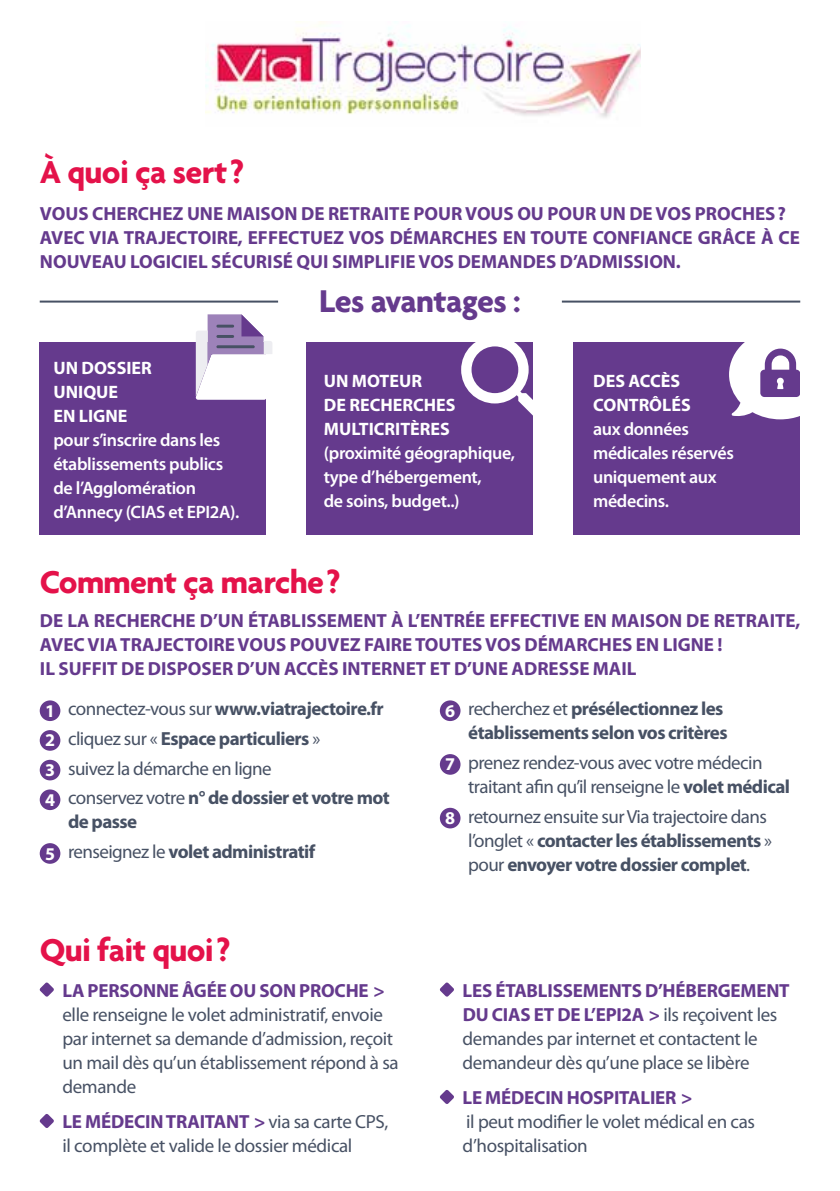
<style>
.page{position:relative;width:840px;height:1191px;background:#fff}
.page>*{position:absolute;margin:0;border:0;box-sizing:border-box;transform-origin:0 0}
.t1{font:700 34px "Agenda";letter-spacing:-.02em;color:#e4124a}
.t2{font:700 34px "Agenda";letter-spacing:-.02em;color:#653a8d}
.t3{font:19px/24px "Myriad Pro";letter-spacing:-.02em;color:#475164}
.t4{font:700 19px/24px "Myriad Pro";color:#653a8d}
.t5{font:700 19px/29.6px "Myriad Pro";letter-spacing:-.03em;color:#475164}
.t6{font:600 18px/24px "Myriad Pro";letter-spacing:-.02em;color:#fff}
.t7{font:700 18px/24px "Myriad Pro";color:#fff}
.s1{font-weight:700;font-size:18px;color:#fff}
.s2{font-weight:700}
.s3{font-size:18px;color:#fff}
.s4{font-weight:400}
.s5{font-weight:700;color:#653a8d}
</style>
<div class="page">
<div style="left:40px;top:342px;width:226px;height:192px;background:#653a8d"></div>
<div style="left:573px;top:342px;width:226px;height:193px;background:#653a8d"></div>
<div style="left:306px;top:342px;width:226px;height:192px;background:#653a8d"></div>
<div style="left:40px;top:700px;width:20px;height:21px;background:#653a8d;border-radius:50%"></div>
<div style="left:40px;top:730px;width:20px;height:20px;background:#653a8d;border-radius:50%"></div>
<div style="left:40px;top:759px;width:20px;height:21px;background:#653a8d;border-radius:50%"></div>
<div style="left:40px;top:789px;width:20px;height:21px;background:#653a8d;border-radius:50%"></div>
<div style="left:40px;top:843px;width:20px;height:20px;background:#653a8d;border-radius:50%"></div>
<div style="left:439px;top:700px;width:21px;height:21px;background:#653a8d;border-radius:50%"></div>
<div style="left:439px;top:754px;width:21px;height:20px;background:#653a8d;border-radius:50%"></div>
<div style="left:439px;top:807px;width:21px;height:21px;background:#653a8d;border-radius:50%"></div>
<svg style="left:39px;top:982px;width:15px;height:15px"></svg>
<svg style="left:39px;top:1114px;width:15px;height:14px"></svg>
<svg style="left:439px;top:982px;width:15px;height:15px"></svg>
<svg style="left:440px;top:1090px;width:14px;height:14px"></svg>
<svg style="left:196px;top:314px;width:76px;height:86px;background:#d9d1e2"></svg>
<svg style="left:729px;top:342px;width:71px;height:77px"></svg>
<svg style="left:461px;top:342px;width:72px;height:85px"></svg>
<hr style="left:561px;top:300px;width:238px;height:2px;background:#475164">
<hr style="left:40px;top:300px;width:238px;height:2px;background:#475164">
<img style="left:205px;top:22px;width:435px;height:96px">
<h1 class="t1" style="left:40px;top:151px;width:206px">À quoi ça sert?</h1>
<p class="t4" style="left:40px;top:201px;width:761px">VOUS CHERCHEZ UNE MAISON DE RETRAITE POUR VOUS OU POUR UN DE VOS PROCHES?<br>AVEC VIA TRAJECTOIRE, EFFECTUEZ VOS DÉMARCHES EN TOUTE CONFIANCE GRÂCE À CE<br>NOUVEAU LOGICIEL SÉCURISÉ QUI SIMPLIFIE VOS DEMANDES D’ADMISSION.</p>
<p class="t7" style="left:53px;top:355px;width:100px">UN DOSSIER<br>UNIQUE<br>EN LIGNE</p>
<p class="t6" style="left:53px;top:428px;width:187px">pour s’inscrire dans les établissements publics de l’Agglomération d’Annecy (CIAS et EPI2A).</p>
<h1 class="t2" style="left:319px;top:280px;width:203px">Les avantages :</h1>
<p class="t7" style="left:324px;top:368px;width:133px">UN MOTEUR<br>DE RECHERCHES<br>MULTICRITÈRES</p>
<p class="t6" style="left:323px;top:441px;width:193px">(proximité géographique, type d’hébergement,<br>de soins, budget..)</p>
<h1 class="t1" style="left:40px;top:561px;width:302px">Comment ça marche?</h1>
<p class="t7" style="left:593px;top:368px;width:99px">DES ACCÈS<br>CONTRÔLÉS</p>
<p class="t6" style="left:592px;top:417px;width:142px">aux données médicales réservés uniquement aux médecins.</p>
<p class="t4" style="left:40px;top:608px;width:761px">DE LA RECHERCHE D’UN ÉTABLISSEMENT À L’ENTRÉE EFFECTIVE EN MAISON DE RETRAITE,<br>AVEC VIA TRAJECTOIRE VOUS POUVEZ FAIRE TOUTES VOS DÉMARCHES EN LIGNE !<br>IL SUFFIT DE DISPOSER D’UN ACCÈS INTERNET ET D’UNE ADRESSE MAIL</p>
<p class="t3" style="left:45px;top:694px;width:346px;line-height:29.6px"><span class="s1">1</span> connectez-vous sur <span class="s2">www.viatrajectoire.fr </span><span class="s1">2</span> cliquez sur « <span class="s2">Espace particuliers</span> »<br><span class="s1">3</span> suivez la démarche en ligne<br><span class="s1">4</span> conservez votre <span class="s2">n° de dossier et votre mot</span></p>
<p class="t5" style="left:45px;top:806px;width:271px;text-indent:23px">de passe<br><span class="s3">5</span> <span class="s4">renseignez le</span> volet administratif</p>
<p class="t5" style="left:445px;top:696px;width:284px;line-height:24px;text-align:right"><span class="s3">6</span> <span class="s4">recherchez et</span> présélectionnez les établissements selon vos critères</p>
<p class="t3" style="left:468px;top:750px;width:323px;text-indent:-23px"><span class="s1">7</span> prenez rendez-vous avec votre médecin traitant afin qu’il renseigne le <span class="s2">volet médical</span></p>
<p class="t3" style="left:468px;top:804px;width:305px;text-indent:-23px"><span class="s1">8</span> retournez ensuite sur Via trajectoire dans l’onglet « <span class="s2">contacter les établissements</span> » pour <span class="s2">envoyer votre dossier complet</span>.</p>
<h1 class="t1" style="left:40px;top:929px;width:192px">Qui fait quoi?</h1>
<p class="t4" style="left:62px;top:977px;width:323px">LA PERSONNE ÂGÉE OU SON PROCHE &gt;</p>
<p class="t3" style="left:62px;top:1002px;width:337px">elle renseigne le volet administratif, envoie par internet sa demande d’admission, reçoit un mail dès qu’un établissement répond à sa demande</p>
<p class="t3" style="left:62px;top:1109px;width:327px"><span class="s5">LE MÉDECIN TRAITANT &gt;</span> via sa carte CPS, il complète et valide le dossier médical</p>
<p class="t3" style="left:462px;top:978px;width:328px"><span class="s5">LES ÉTABLISSEMENTS D’HÉBERGEMENT DU CIAS ET DE L’EPI2A &gt;</span> ils reçoivent les demandes par internet et contactent le demandeur dès qu’une place se libère</p>
<p class="t4" style="left:462px;top:1085px;width:231px">LE MÉDECIN HOSPITALIER &gt;</p>
<p class="t3" style="left:462px;top:1109px;width:294px">il peut modifier le volet médical en cas d’hospitalisation</p>
</div>
